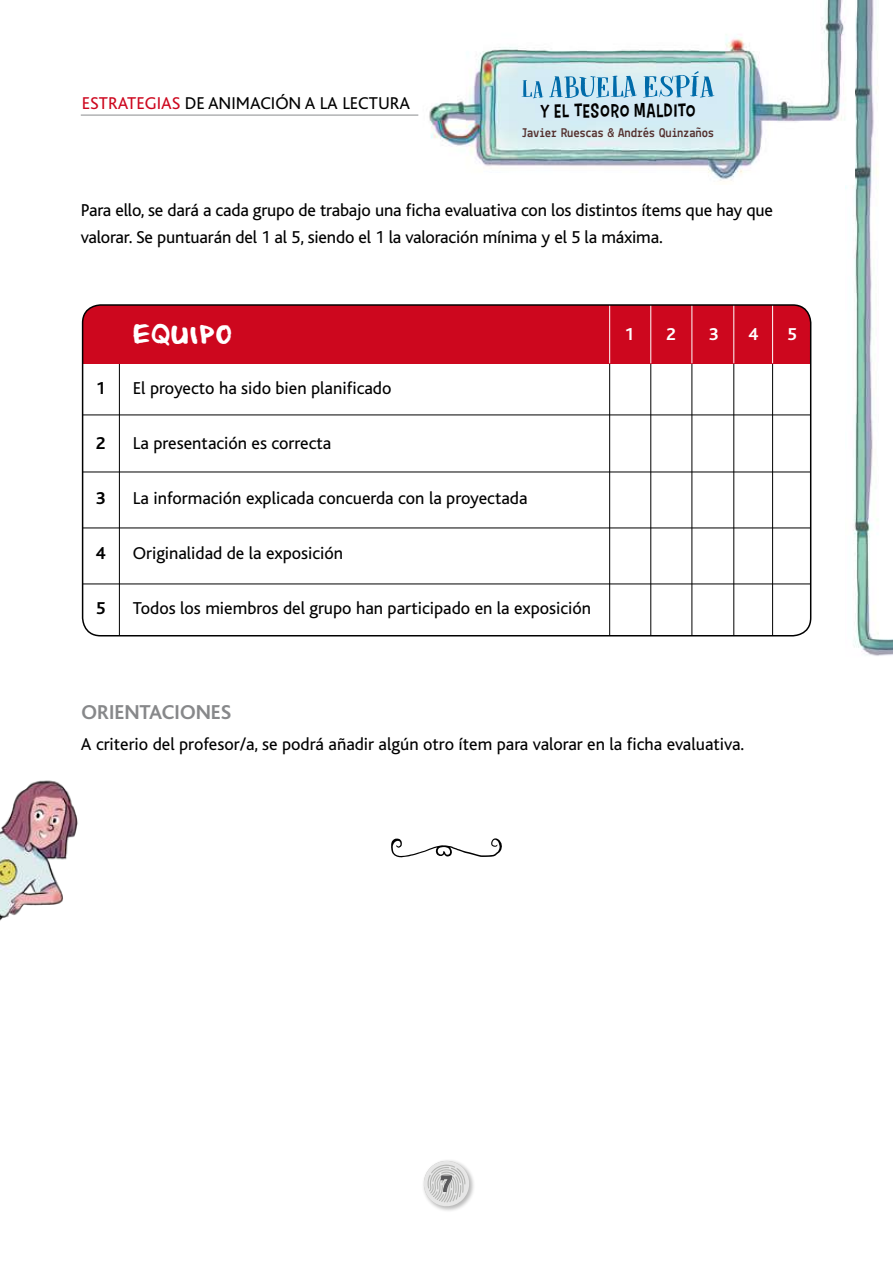
<style>
.page{position:relative;width:893px;height:1263px;background:#fff}
.page>*{position:absolute;margin:0;border:0;box-sizing:border-box;transform-origin:0 0}
.t1{font:700 24px "Lekton";color:#58585a}
.t2{font:22.5px "From Where You Are";letter-spacing:.055em;color:#fff}
.t3{font:700 21px "Bliss";color:#87888a}
.t4{font:18.6px "Carton Six";letter-spacing:.05em;color:#000}
.t5{font:18px/27px "Bliss";color:#000}
.t6{font:700 18px "Bliss";color:#000}
.t7{font:700 18px "Bliss";color:#fff}
.t8{font:17.85px "Bliss";color:#000}
.t9{font:700 13.35px "Lekton";letter-spacing:-.025em;color:#54302e;scale:.95 1}
.s1{color:#cd071e}
</style>
<div class="page">
<img style="left:845px;top:0;width:48px;height:656px">
<img style="left:418px;top:0;width:436px;height:185px">
<svg style="left:549px;top:76px;width:88px;height:22px;background:#8dc0da"></svg>
<svg style="left:521px;top:80px;width:22px;height:18px"></svg>
<svg style="left:643px;top:71px;width:71px;height:26px;background:#97c6de"></svg>
<hr style="left:81px;top:114px;width:337px;height:2px;background:#b1b3b4">
<hr style="left:83px;top:528px;width:728px;height:1px;background:#000">
<hr style="left:83px;top:583px;width:728px;height:1px;background:#000">
<hr style="left:83px;top:414px;width:728px;height:1px;background:#000">
<hr style="left:83px;top:472px;width:728px;height:1px;background:#000">
<hr style="left:650px;top:314px;width:1px;height:322px;background:#000">
<hr style="left:772px;top:314px;width:1px;height:322px;background:#000">
<hr style="left:609px;top:314px;width:1px;height:322px;background:#000">
<hr style="left:119px;top:314px;width:1px;height:322px;background:#000">
<hr style="left:733px;top:314px;width:1px;height:322px;background:#000">
<hr style="left:691px;top:314px;width:1px;height:322px;background:#000">
<div style="left:83px;top:305px;width:728px;height:58px;background:#cd071e"></div>
<hr style="left:650px;top:305px;width:1px;height:58px;background:#fff">
<hr style="left:772px;top:305px;width:1px;height:58px;background:#fff">
<hr style="left:609px;top:305px;width:1px;height:58px;background:#fff">
<hr style="left:733px;top:305px;width:1px;height:58px;background:#fff">
<hr style="left:691px;top:305px;width:1px;height:58px;background:#fff">
<div style="left:82px;top:304px;width:729px;height:332px;border:2px solid #000;border-radius:18px"></div>
<div style="left:422px;top:1159px;width:54px;height:54px;background:#000;opacity:.28"></div>
<svg style="left:422px;top:1159px;width:49px;height:49px"></svg>
<svg style="left:391px;top:838px;width:111px;height:19px"></svg>
<img style="left:0;top:780px;width:78px;height:141px">
<p class="t8" style="left:82px;top:94px;width:330px"><span class="s1">ESTRATEGIAS</span> DE ANIMACIÓN A LA LECTURA</p>
<p class="t4" style="left:540px;top:100px;width:157px">Y EL TESORO MALDITO</p>
<p class="t9" style="left:522px;top:124px;width:204px">Javier Ruescas &amp; Andrés Quinzaños</p>
<p class="t5" style="left:81px;top:197px;width:694px">Para ello, se dará a cada grupo de trabajo una ficha evaluativa con los distintos ítems que hay que valorar. Se puntuarán del 1 al 5, siendo el 1 la valoración mínima y el 5 la máxima.</p>
<p class="t6" style="left:96px;top:378px;width:11px">1</p>
<p class="t6" style="left:96px;top:433px;width:11px">2</p>
<p class="t6" style="left:96px;top:488px;width:11px">3</p>
<p class="t6" style="left:96px;top:543px;width:11px">4</p>
<p class="t6" style="left:96px;top:598px;width:11px">5</p>
<p class="t2" style="left:133px;top:323px;width:100px">EQUIPO</p>
<p class="t7" style="left:625px;top:325px;width:11px">1</p>
<p class="t7" style="left:666px;top:325px;width:11px">2</p>
<p class="t7" style="left:709px;top:325px;width:11px">3</p>
<p class="t7" style="left:748px;top:325px;width:11px">4</p>
<p class="t7" style="left:787px;top:325px;width:11px">5</p>
<p class="t5" style="left:133px;top:375px;width:260px">El proyecto ha sido bien planificado</p>
<p class="t5" style="left:133px;top:430px;width:200px">La presentación es correcta</p>
<p class="t5" style="left:133px;top:485px;width:396px">La información explicada concuerda con la proyectada</p>
<p class="t5" style="left:133px;top:540px;width:212px">Originalidad de la exposición</p>
<p class="t5" style="left:133px;top:595px;width:460px">Todos los miembros del grupo han participado en la exposición</p>
<p class="t3" style="left:82px;top:701px;width:151px">ORIENTACIONES</p>
<p class="t5" style="left:81px;top:731px;width:665px">A criterio del profesor/a, se podrá añadir algún otro ítem para valorar en la ficha evaluativa.</p>
<h1 class="t1" style="left:440px;top:1169px;width:13px">7</h1>
</div>
